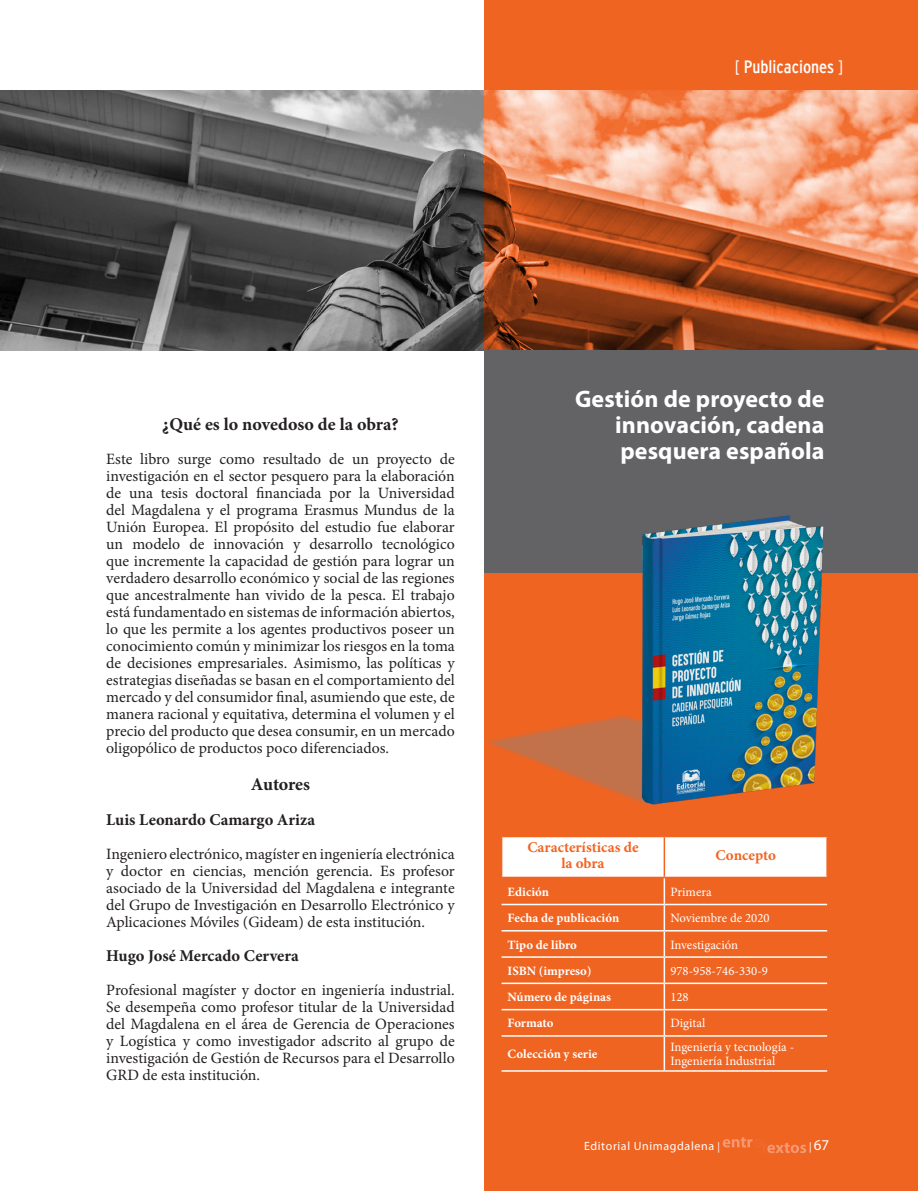
<style>
.page{position:relative;width:918px;height:1191px;background:#fff}
.page>*{position:absolute;margin:0;border:0;box-sizing:border-box;transform-origin:0 0}
._4_Titulos_Libros_TD{font:700 24px/26px "Myriad Pro";letter-spacing:.005em;color:#fff;text-align:justify}
.SubTítulo_1{font:700 18px "Minion Pro";color:#231f20}
.t1{font:18px "Interstate Cond Mono";color:#fff}
.SubTítulo_2{font:700 16.5px "Minion Pro";color:#231f20}
.Texto_Principal{font:15.75px/17px "Minion Pro";color:#231f20;text-align:justify}
.Cabeza{font:700 15px/16.2px "Minion Pro";color:#f36421;text-align:center}
.t2{font:15px "Myriad Pro";color:#fff}
.Texto_Alin_Izq{font:12.75px/13.8px "Minion Pro";color:#fff}
.Texto_Alin_Izq-2{font:700 12.75px "Minion Pro";color:#fff}
.t3{font:12px "Myriad Pro";letter-spacing:.05em;color:#fff}
.s1{font-family:"Interstate";font-weight:300;font-stretch:condensed}
.s2{font-size:10.5px}
</style>
<div class="page">
<img style="left:0;top:91px;width:485px;height:259px">
<svg style="left:485px;top:0;width:433px;height:1191px;background:#e06c36"></svg>
<div style="left:485px;top:350px;width:433px;height:223px;background:#636366"></div>
<img style="left:0;top:261px;width:1px;height:258px">
<svg style="left:502px;top:837px;width:325px;height:198px"></svg>
<hr style="left:502px;top:1035px;width:162px;height:1px;background:#fff">
<hr style="left:664px;top:1035px;width:163px;height:1px;background:#fff">
<hr style="left:664px;top:1036px;width:1px;height:34px;background:#fff">
<hr style="left:501px;top:835px;width:163px;height:2px;background:#f36421">
<hr style="left:501px;top:837px;width:1px;height:39px;background:#f36421">
<hr style="left:501px;top:876px;width:163px;height:2px;background:#f36421">
<hr style="left:664px;top:835px;width:164px;height:2px;background:#f36421">
<hr style="left:664px;top:837px;width:1px;height:39px;background:#f36421">
<hr style="left:826px;top:837px;width:2px;height:39px;background:#f36421">
<hr style="left:664px;top:876px;width:164px;height:2px;background:#f36421">
<hr style="left:502px;top:1070px;width:162px;height:1px;background:#fff">
<hr style="left:664px;top:1070px;width:163px;height:1px;background:#fff">
<img style="left:484px;top:509px;width:345px;height:305px">
<p class="t1" style="left:735px;top:57px;width:110px"><span class="s1">[</span> Publicaciones <span class="s1">]</span></p>
<p class="SubTítulo_1" style="left:162px;top:412px;width:238px">¿Qué es lo novedoso de la obra?</p>
<p class="Texto_Principal" style="left:106px;top:451px;width:350px">Este libro surge como resultado de un proyecto de investigación en el sector pesquero para la elaboración de una tesis doctoral financiada por la Universidad del Magdalena y el programa Erasmus Mundus de la Unión Europea. El propósito del estudio fue elaborar un modelo de innovación y desarrollo tecnológico que incremente la capacidad de gestión para lograr un verdadero desarrollo económico y social de las regiones que ancestralmente han vivido de la pesca. El trabajo está fundamentado en sistemas de información abiertos, lo que les permite a los agentes productivos poseer un conocimiento común y minimizar los riesgos en la toma de decisiones empresariales. Asimismo, las políticas y estrategias diseñadas se basan en el comportamiento del mercado y del consumidor final, asumiendo que este, de manera racional y equitativa, determina el volumen y el precio del producto que desea consumir, en un mercado oligopólico de productos poco diferenciados.</p>
<p class="SubTítulo_1" style="left:251px;top:771px;width:61px">Autores</p>
<p class="SubTítulo_2" style="left:106px;top:807px;width:210px">Luis Leonardo Camargo Ariza</p>
<p class="Texto_Principal" style="left:106px;top:845px;width:350px">Ingeniero electrónico, magíster en ingeniería electrónica y doctor en ciencias, mención gerencia. Es profesor asociado de la Universidad del Magdalena e integrante del Grupo de Investigación en Desarrollo Electrónico y Aplicaciones Móviles (Gideam) de esta institución.</p>
<p class="SubTítulo_2" style="left:106px;top:944px;width:194px">Hugo José Mercado Cervera</p>
<p class="Texto_Principal" style="left:106px;top:982px;width:350px">Profesional magíster y doctor en ingeniería industrial.<br>Se desempeña como profesor titular de la Universidad del Magdalena en el área de Gerencia de Operaciones y Logística y como investigador adscrito al grupo de investigación de Gestión de Recursos para el Desarrollo GRD de esta institución.</p>
<p class="_4_Titulos_Libros_TD" style="left:615px;top:385px;width:211px;text-indent:-40px">Gestión de proyecto de innovación, cadena pesquera española</p>
<p class="Cabeza" style="left:527px;top:839px;width:113px">Características de la obra</p>
<p class="Cabeza" style="left:716px;top:847px;width:62px">Concepto</p>
<p class="Texto_Alin_Izq-2" style="left:508px;top:883px;width:43px">Edición</p>
<p class="Texto_Alin_Izq" style="left:670px;top:885px;width:43px">Primera</p>
<p class="Texto_Alin_Izq-2" style="left:508px;top:909px;width:113px">Fecha de publicación</p>
<p class="Texto_Alin_Izq" style="left:670px;top:911px;width:101px">Noviembre de 2020</p>
<p class="Texto_Alin_Izq-2" style="left:508px;top:935px;width:71px">Tipo de libro</p>
<p class="Texto_Alin_Izq" style="left:670px;top:937px;width:69px">Investigación</p>
<p class="Texto_Alin_Izq-2" style="left:508px;top:961px;width:85px">ISBN (impreso)</p>
<p class="Texto_Alin_Izq" style="left:670px;top:964px;width:99px">978-958-746-330-9</p>
<p class="Texto_Alin_Izq-2" style="left:508px;top:988px;width:105px">Número de páginas</p>
<p class="Texto_Alin_Izq" style="left:670px;top:990px;width:20px">128</p>
<p class="Texto_Alin_Izq-2" style="left:508px;top:1014px;width:47px">Formato</p>
<p class="Texto_Alin_Izq" style="left:670px;top:1016px;width:36px">Digital</p>
<p class="Texto_Alin_Izq-2" style="left:508px;top:1045px;width:91px">Colección y serie</p>
<p class="Texto_Alin_Izq" style="left:670px;top:1040px;width:125px">Ingeniería y tecnología -<br>Ingeniería Industrial</p>
<p class="t3" style="left:584px;top:1138px;width:137px">Editorial Unimagdalena <span class="s2">|</span></p>
<p class="t2" style="left:809px;top:1135px;width:22px"><span class="s2">|</span> 67</p>
</div>
